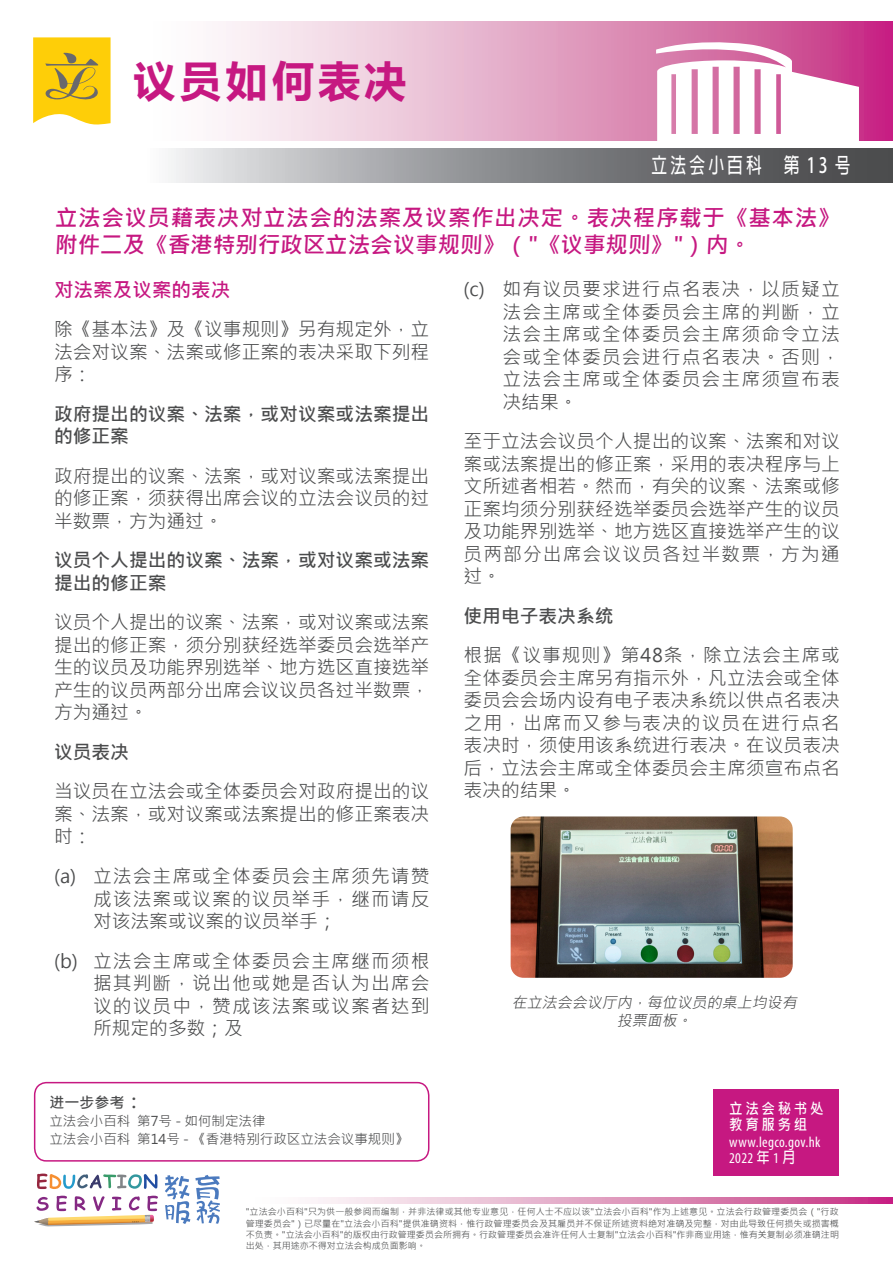
<style>
.page{position:relative;width:893px;height:1263px;background:#fff}
.page>*{position:absolute;margin:0;border:0;box-sizing:border-box;transform-origin:0 0}
.t1{font:700 42px "Microsoft Ya Hei";letter-spacing:.1em;color:#c61881}
.t2{font:700 22.5px/27px "Microsoft Jheng Hei";color:#c61881}
.t3{font:700 21px "Adobe Fan Heiti Std";letter-spacing:.2em;color:#fff;scale:.75 1}
.Text_14pt{font:700 19.5px "Microsoft Jheng Hei";letter-spacing:.005em;color:#c61881}
.Text_14pt-2{font:18.75px/22.5px "Microsoft Jheng Hei";letter-spacing:.005em;color:#4b4c4d;text-align:justify}
.Text_14pt-3{font:700 18.75px/22.5px "Microsoft Jheng Hei";color:#4b4c4d}
.t4{font:italic 15px/18px "Microsoft Jheng Hei";color:#4b4c4d;text-align:center}
.t5{font:condensed 15px "Myriad Pro";letter-spacing:.025em;color:#fff}
.t6{font:700 15px "Microsoft Jheng Hei";letter-spacing:.2em;color:#fff;scale:.9 1}
.Text_14pt-4{font:700 15px "Microsoft Jheng Hei";color:#4b4c4d}
.Text_14pt-5{font:13.5px "Microsoft Jheng Hei";color:#4b4c4d}
.t7{font:9px/11.2px "Microsoft Jheng Hei";letter-spacing:.005em;color:#4b4c4d;text-align:justify}
.s1{font-size:18.75px}
.s2{font-family:"Adobe Fan Heiti Std";font-weight:700;font-stretch:normal}
.s3{font-family:"Meiryo"}
</style>
<div class="page">
<svg style="left:218px;top:22px;width:675px;height:119px;background:#e6afcc"></svg>
<svg style="left:656px;top:37px;width:203px;height:104px"></svg>
<svg style="left:33px;top:37px;width:78px;height:88px;background:#efc723"></svg>
<svg style="left:311px;top:1197px;width:582px;height:6px;background:#e09abf"></svg>
<svg style="left:37px;top:1173px;width:120px;height:16px"></svg>
<svg style="left:165px;top:1175px;width:55px;height:49px"></svg>
<svg style="left:34px;top:1196px;width:124px;height:30px"></svg>
<svg style="left:168px;top:149px;width:725px;height:34px;background:#8c8d90"></svg>
<div style="left:713px;top:1089px;width:126px;height:86px;background:#c61881"></div>
<div style="left:34px;top:1082px;width:395px;height:79px;border:2px solid #c61881;border-radius:12px"></div>
<img style="left:511px;top:816px;width:282px;height:162px">
<h1 class="t1" style="left:134px;top:52px;width:274px">议员如何表决</h1>
<p class="t3" style="left:652px;top:152px;width:267px">立法会小百科　第 13 号</p>
<p class="t2" style="left:55px;top:205px;width:788px">立法会议员藉表决对立法会的法案及议案作出决定。表决程序载于《基本法》附件二及《香港特别行政区立法会议事规则》（"《议事规则》"）内。</p>
<p class="Text_14pt" style="left:54px;top:277px;width:178px">对法案及议案的表决</p>
<p class="Text_14pt-2" style="left:54px;top:318px;width:377px">除《基本法》及《议事规则》另有规定外，立法会对议案、法案或修正案的表决采取下列程序：</p>
<p class="Text_14pt-3" style="left:54px;top:403px;width:377px">政府提出的议案、法案，或对议案或法案提出的修正案</p>
<p class="Text_14pt-2" style="left:54px;top:465px;width:377px">政府提出的议案、法案，或对议案或法案提出的修正案，须获得出席会议的立法会议员的过半数票，方为通过。</p>
<p class="Text_14pt-3" style="left:54px;top:549px;width:377px">议员个人提出的议案、法案，或对议案或法案提出的修正案</p>
<p class="Text_14pt-2" style="left:54px;top:611px;width:377px">议员个人提出的议案、法案，或对议案或法案提出的修正案，须分别获经选举委员会选举产生的议员及功能界别选举、地方选区直接选举产生的议员两部分出席会议议员各过半数票，方为通过。</p>
<p class="Text_14pt-3" style="left:54px;top:741px;width:76px">议员表决</p>
<p class="Text_14pt-2" style="left:54px;top:780px;width:377px">当议员在立法会或全体委员会对政府提出的议案、法案，或对议案或法案提出的修正案表决时：</p>
<p class="Text_14pt-2" style="left:93px;top:865px;width:338px;text-indent:-39px">(a) 立法会主席或全体委员会主席须先请赞成该法案或议案的议员举手，继而请反对该法案或议案的议员举手；</p>
<p class="Text_14pt-2" style="left:93px;top:949px;width:338px;text-indent:-39px">(b) 立法会主席或全体委员会主席继而须根据其判断，说出他或她是否认为出席会议的议员中，赞成该法案或议案者达到所规定的多数；及</p>
<p class="Text_14pt-2" style="left:502px;top:278px;width:339px;text-indent:-39px">(c) 如有议员要求进行点名表决，以质疑立法会主席或全体委员会主席的判断，立法会主席或全体委员会主席须命令立法会或全体委员会进行点名表决。否则，立法会主席或全体委员会主席须宣布表决结果。</p>
<p class="Text_14pt-2" style="left:463px;top:430px;width:378px">至于立法会议员个人提出的议案、法案和对议案或法案提出的修正案，采用的表决程序与上文所述者相若。然而，有关的议案、法案或修正案均须分别获经选举委员会选举产生的议员及功能界别选举、地方选区直接选举产生的议员两部分出席会议议员各过半数票，方为通过。</p>
<p class="Text_14pt-3" style="left:463px;top:605px;width:151px">使用电子表决系统</p>
<p class="Text_14pt-2" style="left:463px;top:644px;width:378px">根据《议事规则》第48条，除立法会主席或全体委员会主席另有指示外，凡立法会或全体委员会会场内设有电子表决系统以供点名表决之用，出席而又参与表决的议员在进行点名表决时，须使用该系统进行表决。在议员表决后，立法会主席或全体委员会主席须宣布点名表决的结果。</p>
<p class="t4" style="left:512px;top:993px;width:290px">在立法会会议厅内，每位议员的桌上均设有投票面板。</p>
<p class="Text_14pt-4" style="left:49px;top:1093px;width:95px">进一步参考<span class="s1">：</span></p>
<p class="Text_14pt-5" style="left:49px;top:1113px;width:218px">立法会小百科 第7号 - 如何制定法律</p>
<p class="Text_14pt-5" style="left:49px;top:1131px;width:360px">立法会小百科 第14号 - 《香港特别行政区立法会议事规则》</p>
<p class="t6" style="left:729px;top:1099px;width:106px">立法会秘书处</p>
<p class="t6" style="left:729px;top:1115px;width:88px">教育服务组</p>
<p class="t5" style="left:729px;top:1132px;width:93px">www.legco.gov.hk</p>
<p class="t5" style="left:729px;top:1149px;width:68px">2022 <span class="s2">年</span> 1 <span class="s2">月</span></p>
<p class="t7" style="left:246px;top:1206px;width:595px">"立法会小百科"只为供一般参阅而编制，并非法律或其他专业意见，任何人士不应以该"立法会小百科"作为上述意见。立法会行政管理委员会（"行政管理委员会"）已尽量在"立法会小百科"提供准确资料，惟行政管理委员会及其雇员并不保证所述资料绝对准确及完整，对由此导致任何损失或损害概不负责。"立法会小百科"的版权由行政管理委员会所拥有。行政管理委员会准许任何人士复制"立法会小百科"作非商业用途，惟有<span class="s3">关</span>复制必须准确注明出处，其用途亦不得对立法会构成负面影响。</p>
</div>
